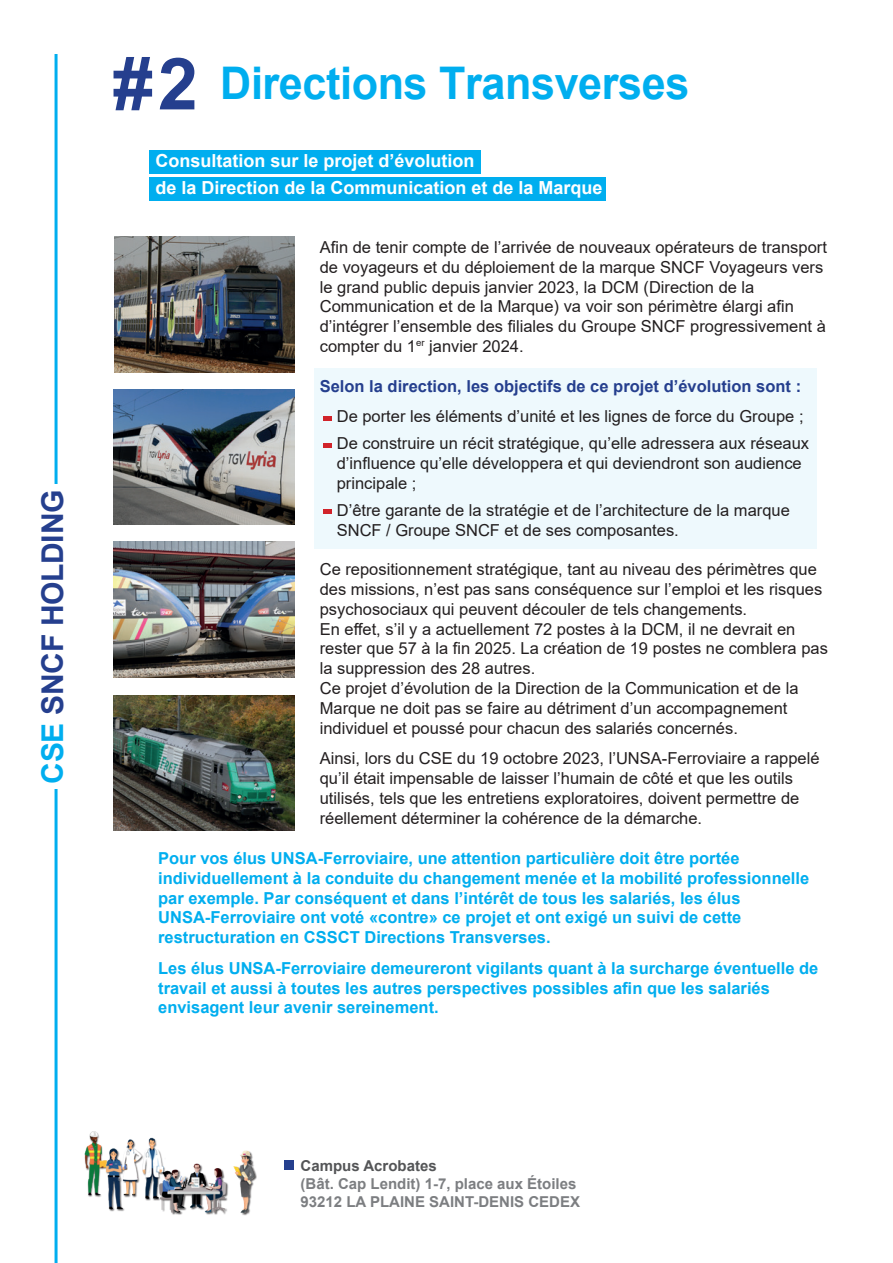
<style>
.page{position:relative;width:893px;height:1263px;background:#fff}
.page>*{position:absolute;margin:0;border:0;box-sizing:border-box;transform-origin:0 0}
.t1{font:700 45px "Arial";letter-spacing:-.01em;color:#00aeef;scale:.96 1}
.t2{font:700 30px "Arial";letter-spacing:-.01em;color:#253f8e}
.t3{font:700 18px/27px "Arial";color:#fff}
.t4{font:16.5px/19.8px "Arial";color:#231f20}
.t5{font:700 16.5px/19.8px "Arial";color:#00aeef}
.t6{font:700 16.5px "Arial";color:#253f8e}
.t7{font:700 15px/18px "Arial";color:#7c7e81}
.t8{font:700 15px "Arial";color:#545557}
.s1{color:#00aeef}
.s2{font-size:72px;color:#253f8e}
</style>
<div class="page">
<div style="left:315px;top:368px;width:502px;height:181px;background:#eef9fd"></div>
<hr style="left:55px;top:54px;width:3px;height:1209px;background:#00aeef">
<div style="left:41px;top:485px;width:33px;height:304px;background:#fff"></div>
<div style="left:284px;top:1160px;width:9px;height:10px;background:#253f8e"></div>
<img style="left:126px;top:1137px;width:36px;height:64px">
<img style="left:233px;top:1150px;width:24px;height:66px">
<img style="left:85px;top:1131px;width:17px;height:20px">
<img style="left:154px;top:1159px;width:75px;height:56px">
<img style="left:102px;top:1147px;width:16px;height:4px">
<img style="left:84px;top:1151px;width:42px;height:61px">
<div style="left:149px;top:150px;width:332px;height:23px;background:#00aeef"></div>
<div style="left:149px;top:178px;width:457px;height:23px;background:#00aeef"></div>
<img style="left:114px;top:237px;width:181px;height:135px">
<div style="left:323px;top:416px;width:8px;height:5px;background:#d1232a"></div>
<div style="left:323px;top:443px;width:8px;height:5px;background:#d1232a"></div>
<div style="left:323px;top:509px;width:8px;height:5px;background:#d1232a"></div>
<img style="left:114px;top:389px;width:180px;height:136px">
<img style="left:114px;top:542px;width:180px;height:135px">
<img style="left:114px;top:695px;width:180px;height:136px">
<h2 class="t2" style="left:32px;top:784px;width:295px;rotate:-90deg"><span class="s1">CSE</span> SNCF HOLDING</h2>
<h1 class="t1" style="left:113px;top:52px;width:602px"><span class="s2">#2</span> Directions Transverses</h1>
<p class="t3" style="left:155px;top:147px;width:449px">Consultation sur le projet d’évolution<br>de la Direction de la Communication et de la Marque</p>
<p class="t4" style="left:320px;top:237px;width:509px">Afin de tenir compte de l’arrivée de nouveaux opérateurs de transport de voyageurs et du déploiement de la marque SNCF Voyageurs vers le grand public depuis janvier 2023, la DCM (Direction de la Communication et de la Marque) va voir son périmètre élargi afin d’intégrer l’ensemble des filiales du Groupe SNCF progressivement à compter du 1<sup>er</sup> janvier 2024.</p>
<p class="t6" style="left:320px;top:374px;width:483px">Selon la direction, les objectifs de ce projet d’évolution sont :</p>
<p class="t4" style="left:337px;top:403px;width:474px;line-height:27px">De porter les éléments d’unité et les lignes de force du Groupe ;<br>De construire un récit stratégique, qu’elle adressera aux réseaux</p>
<p class="t4" style="left:337px;top:453px;width:467px">d’influence qu’elle développera et qui deviendront son audience principale ;</p>
<p class="t4" style="left:337px;top:500px;width:455px">D’être garante de la stratégie et de l’architecture de la marque<br>SNCF / Groupe SNCF et de ses composantes.</p>
<p class="t4" style="left:320px;top:559px;width:510px">Ce repositionnement stratégique, tant au niveau des périmètres que des missions, n’est pas sans conséquence sur l’emploi et les risques psychosociaux qui peuvent découler de tels changements.<br>En effet, s’il y a actuellement 72 postes à la DCM, il ne devrait en rester que 57 à la fin 2025. La création de 19 postes ne comblera pas la suppression des 28 autres.<br>Ce projet d’évolution de la Direction de la Communication et de la Marque ne doit pas se faire au détriment d’un accompagnement individuel et poussé pour chacun des salariés concernés.</p>
<p class="t4" style="left:320px;top:748px;width:501px">Ainsi, lors du CSE du 19 octobre 2023, l’UNSA-Ferroviaire a rappelé qu’il était impensable de laisser l’humain de côté et que les outils utilisés, tels que les entretiens exploratoires, doivent permettre de réellement déterminer la cohérence de la démarche.</p>
<p class="t5" style="left:158px;top:848px;width:653px">Pour vos élus UNSA-Ferroviaire, une attention particulière doit être portée individuellement à la conduite du changement menée et la mobilité professionnelle par exemple. Par conséquent et dans l’intérêt de tous les salariés, les élus UNSA-Ferroviaire ont voté «contre» ce projet et ont exigé un suivi de cette restructuration en CSSCT Directions Transverses.</p>
<p class="t5" style="left:158px;top:958px;width:662px">Les élus UNSA-Ferroviaire demeureront vigilants quant à la surcharge éventuelle de travail et aussi à toutes les autres perspectives possibles afin que les salariés envisagent leur avenir sereinement.</p>
<p class="t8" style="left:301px;top:1155px;width:138px">Campus Acrobates</p>
<p class="t7" style="left:301px;top:1175px;width:281px">(Bât. Cap Lendit) 1-7, place aux Étoiles<br>93212 LA PLAINE SAINT-DENIS CEDEX</p>
</div>
